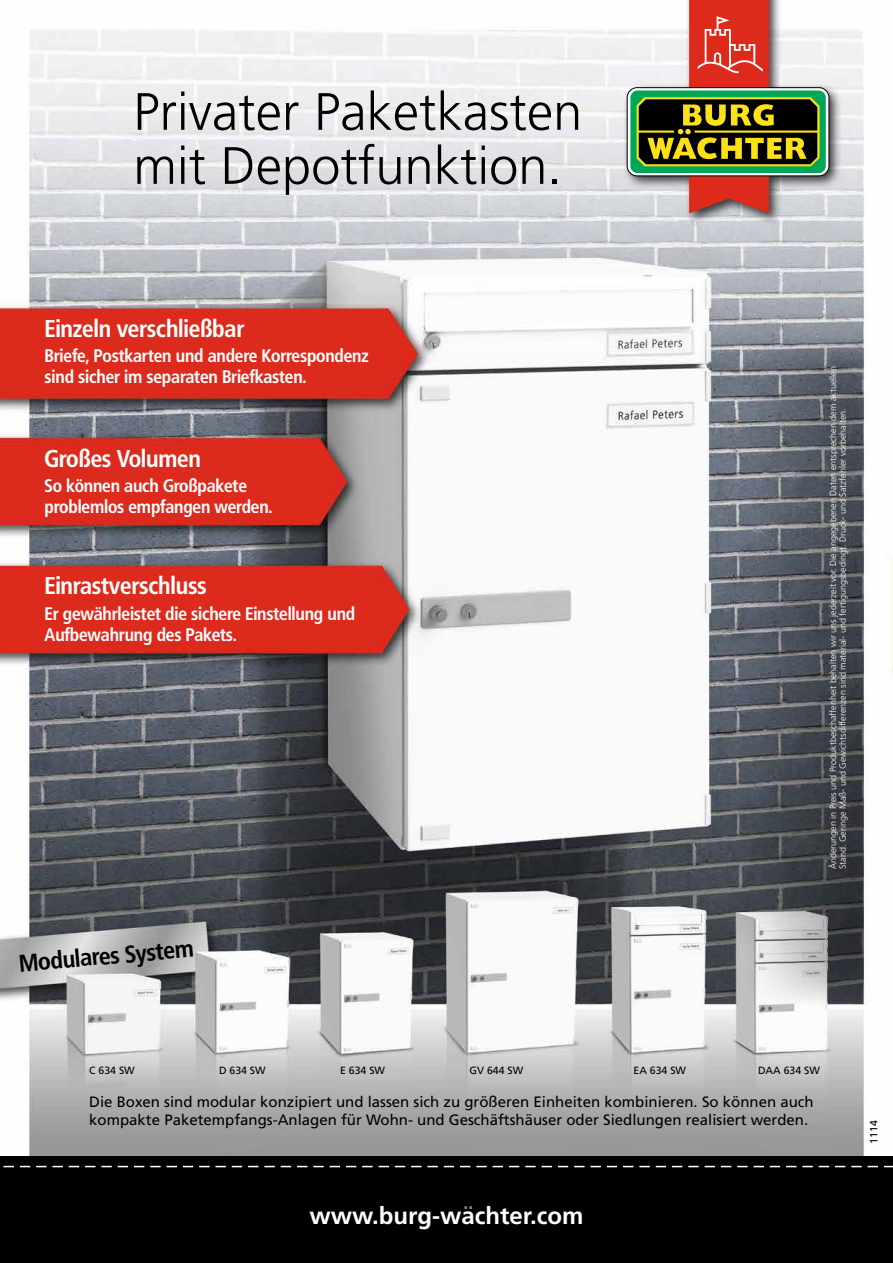
<style>
.page{position:relative;width:893px;height:1263px;background:#fff}
.page>*{position:absolute;margin:0;border:0;box-sizing:border-box;transform-origin:0 0}
.t1{font:300 52.5px/54px "Frutiger";color:#000}
.t2{font:700 24px "Frutiger Condensed BQ";letter-spacing:-.01em;color:#fff}
.t3{font:700 24px "Frutiger";color:#fff}
.t4{font:700 24px "Frutiger Condensed BQ";color:#000}
.t5{font:700 18px/21px "Frutiger Condensed BQ";letter-spacing:-.01em;color:#fff}
.t6{font:15px/17.2px "Frutiger LT Com";color:#000}
.t7{font:10.5px "Frutiger LT Com";color:#000}
.t8{font:300 9px/9.6px "Frutiger";color:#fff}
</style>
<div class="page">
<img style="left:0;top:30px;width:893px;height:1127px">
<div style="left:622px;top:0;width:221px;height:226px;background:#000;opacity:.75"></div>
<div style="left:630px;top:90px;width:196px;height:83px;background:#00a759;border-radius:7px"></div>
<svg style="left:637px;top:0;width:183px;height:213px"></svg>
<div style="left:0;top:1157px;width:893px;height:106px;background:#000"></div>
<svg style="left:3px;top:1166px;width:890px;height:1px"></svg>
<svg style="left:464px;top:1206px;width:8px;height:3px"></svg>
<svg style="left:736px;top:338px;width:127px;height:667px;background:#5f636a"></svg>
<h1 class="t1" style="left:133px;top:85px;width:451px">Privater Paketkasten mit Depotfunktion.</h1>
<h2 class="t2" style="left:45px;top:314px;width:201px">Einzeln verschließbar</h2>
<h3 class="t5" style="left:45px;top:345px;width:325px">Briefe, Postkarten und andere Korrespondenz sind sicher im separaten Briefkasten.</h3>
<h2 class="t2" style="left:45px;top:443px;width:158px">Großes Volumen</h2>
<h3 class="t5" style="left:45px;top:475px;width:229px">So können auch Großpakete problemlos empfangen werden.</h3>
<h2 class="t2" style="left:45px;top:571px;width:164px">Einrastverschluss</h2>
<h3 class="t5" style="left:45px;top:603px;width:312px">Er gewährleistet die sichere Einstellung und<br>Aufbewahrung des Pakets.</h3>
<h2 class="t4" style="left:18px;top:948px;width:177px;rotate:-5deg">Modulares System</h2>
<p class="t8" style="left:828px;top:869px;width:505px;rotate:-90deg">Änderungen in Preis und Produktbeschaffenheit behalten wir uns jederzeit vor. Die angegebenen Daten entsprechen dem aktuellen<br>Stand. Geringe Maß- und Gewichtsdifferenzen sind material- und fertigungsbedingt. Druck- und Satzfehler vorbehalten.</p>
<p class="t7" style="left:89px;top:1064px;width:47px">C 634 SW</p>
<p class="t7" style="left:219px;top:1064px;width:48px">D 634 SW</p>
<p class="t7" style="left:340px;top:1064px;width:46px">E 634 SW</p>
<p class="t7" style="left:469px;top:1064px;width:55px">GV 644 SW</p>
<p class="t7" style="left:634px;top:1064px;width:54px">EA 634 SW</p>
<p class="t7" style="left:758px;top:1064px;width:63px">DAA 634 SW</p>
<h3 class="t6" style="left:89px;top:1093px;width:726px">Die Boxen sind modular konzipiert und lassen sich zu größeren Einheiten kombinieren. So können auch kompakte Paketempfangs-Anlagen für Wohn- und Geschäftshäuser oder Siedlungen realisiert werden.</h3>
<h2 class="t3" style="left:310px;top:1201px;width:275px">www.burg-wachter.com</h2>
<p class="t7" style="left:868px;top:1144px;width:25px;rotate:-90deg">1114</p>
</div>
